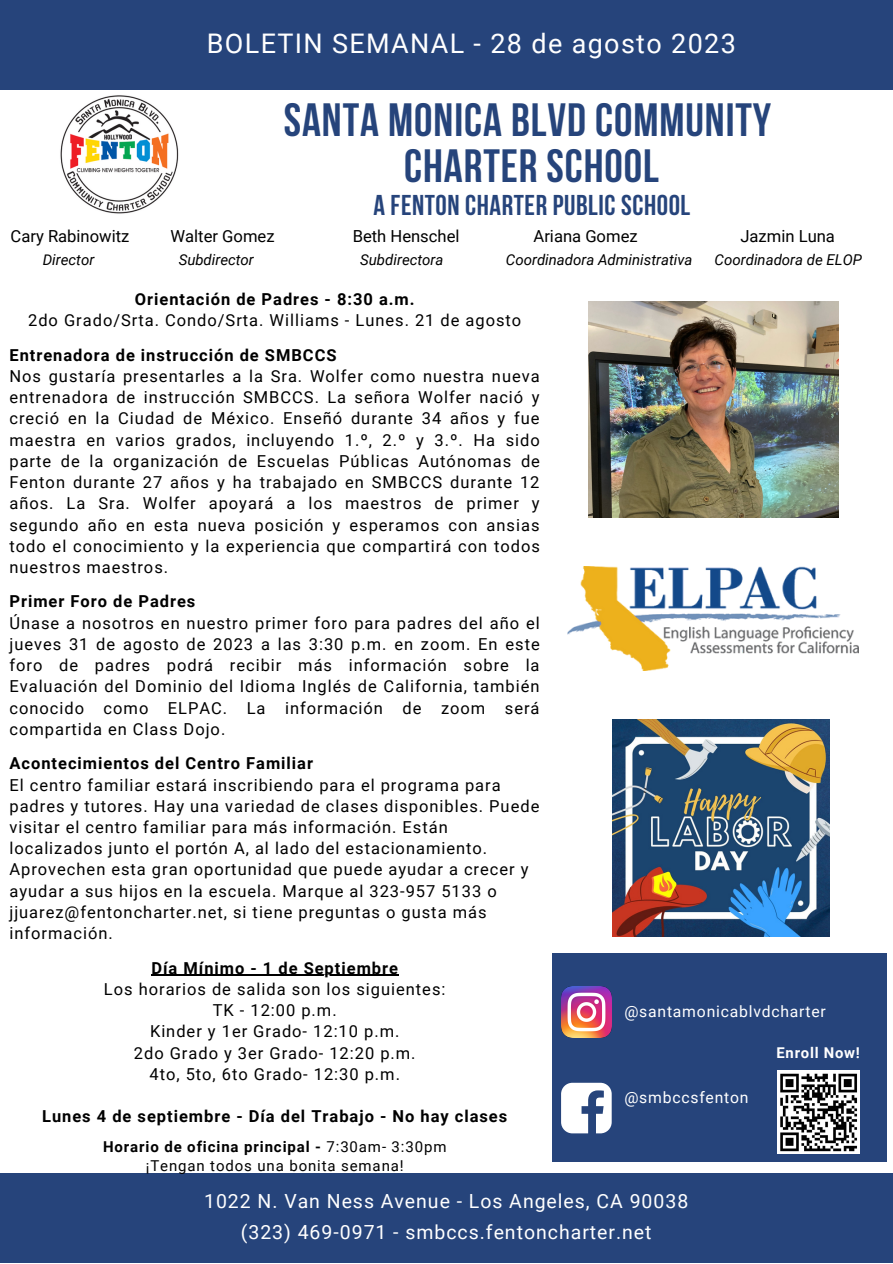
<style>
.page{position:relative;width:893px;height:1264px;background:#fff}
.page>*{position:absolute;margin:0;border:0;box-sizing:border-box;transform-origin:0 0}
.t1{font:700 46.5px "Bebas Neue";letter-spacing:.02em;color:#26447b}
.t2{font:700 28.5px "Bebas Neue";letter-spacing:.02em;color:#26447b}
.t3{font:27px "Roboto";letter-spacing:.05em;color:#fff}
.t4{font:19.5px "Roboto";letter-spacing:.05em;color:#fff}
.t5{font:16.65px "Roboto";color:#000}
.t6{font:16.5px/21.3px "Roboto";letter-spacing:.06em;color:#000;text-align:justify}
.t7{font:700 16.5px "Roboto";letter-spacing:.06em;color:#000}
.t8{font:15.75px "Roboto";letter-spacing:.05em;color:#fff}
.t9{font:italic 15px "Roboto";color:#000}
.t10{font:700 15px "Roboto";letter-spacing:.06em;color:#000}
.t11{font:15px "Roboto";letter-spacing:.06em;color:#000}
.t12{font:700 14.85px "Roboto";letter-spacing:.05em;color:#fff}
.s1{font-weight:400}
</style>
<div class="page">
<div style="left:553px;top:953px;width:333px;height:208px;background:#26447b"></div>
<div style="left:0;top:0;width:892px;height:89px;background:#26447b"></div>
<div style="left:0;top:1173px;width:892px;height:89px;background:#26447b"></div>
<img style="left:561px;top:986px;width:50px;height:51px">
<svg style="left:561px;top:1082px;width:50px;height:51px"></svg>
<img style="left:60px;top:95px;width:119px;height:119px">
<img style="left:777px;top:1070px;width:82px;height:82px">
<img style="left:588px;top:301px;width:250px;height:216px">
<img style="left:567px;top:566px;width:291px;height:104px">
<img style="left:612px;top:719px;width:217px;height:217px">
<hr style="left:151px;top:974px;width:248px;height:2px;background:#000">
<p class="t3" style="left:207px;top:28px;width:530px">BOLETIN SEMANAL - 28 de agosto 2023</p>
<p class="t1" style="left:284px;top:101px;width:489px">SANTA MONICA BLVD COMMUNITY</p>
<p class="t1" style="left:404px;top:147px;width:256px">CHARTER SCHOOL</p>
<p class="t2" style="left:373px;top:193px;width:318px">A FENTON CHARTER PUBLIC SCHOOL</p>
<p class="t5" style="left:11px;top:227px;width:120px">Cary Rabinowitz</p>
<p class="t5" style="left:170px;top:227px;width:106px">Walter Gomez</p>
<p class="t5" style="left:352px;top:227px;width:108px">Beth Henschel</p>
<p class="t5" style="left:533px;top:227px;width:106px">Ariana Gomez</p>
<p class="t5" style="left:740px;top:227px;width:96px">Jazmin Luna</p>
<p class="t9" style="left:43px;top:251px;width:53px">Director</p>
<p class="t9" style="left:179px;top:251px;width:77px">Subdirector</p>
<p class="t9" style="left:360px;top:251px;width:85px">Subdirectora</p>
<p class="t9" style="left:506px;top:251px;width:188px">Coordinadora Administrativa</p>
<p class="t9" style="left:714px;top:251px;width:149px">Coordinadora de ELOP</p>
<p class="t7" style="left:135px;top:290px;width:281px">Orientación de Padres - 8:30 a.m.</p>
<p class="t6" style="left:28px;top:310px;width:494px">2do Grado/Srta. Condo/Srta. Williams - Lunes. 21 de agosto</p>
<p class="t7" style="left:9px;top:345px;width:328px">Entrenadora de instrucción de SMBCCS</p>
<p class="t6" style="left:9px;top:365px;width:532px">Nos gustaría presentarles a la Sra. Wolfer como nuestra nueva entrenadora de instrucción SMBCCS. La señora Wolfer nació y creció en la Ciudad de México. Enseñó durante 34 años y fue maestra en varios grados, incluyendo 1.º, 2.º y 3.º. Ha sido parte de la organización de Escuelas Públicas Autónomas de Fenton durante 27 años y ha trabajado en SMBCCS durante 12 años. La Sra. Wolfer apoyará a los maestros de primer y segundo año en esta nueva posición y esperamos con ansias todo el conocimiento y la experiencia que compartirá con todos nuestros maestros.</p>
<p class="t7" style="left:9px;top:592px;width:187px">Primer Foro de Padres</p>
<p class="t6" style="left:9px;top:612px;width:532px">Únase a nosotros en nuestro primer foro para padres del año el jueves 31 de agosto de 2023 a las 3:30 p.m. en zoom. En este foro de padres podrá recibir más información sobre la Evaluación del Dominio del Idioma Inglés de California, también conocido como ELPAC. La información de zoom será compartida en Class Dojo.</p>
<p class="t7" style="left:9px;top:754px;width:305px">Acontecimientos del Centro Familiar</p>
<p class="t6" style="left:9px;top:774px;width:531px;text-align:left">El centro familiar estará inscribiendo para el programa para padres y tutores. Hay una variedad de clases disponibles. Puede visitar el centro familiar para más información. Están localizados junto el portón A, al lado del estacionamiento.<br>Aprovechen esta gran oportunidad que puede ayudar a crecer y ayudar a sus hijos en la escuela. Marque al 323-957 5133 o jjuarez@fentoncharter.net, si tiene preguntas o gusta más información.</p>
<p class="t7" style="left:151px;top:958px;width:248px">Día Mínimo - 1 de Septiembre</p>
<p class="t6" style="left:104px;top:978px;width:343px">Los horarios de salida son los siguientes:</p>
<p class="t6" style="left:213px;top:999px;width:125px">TK - 12:00 p.m.</p>
<p class="t6" style="left:150px;top:1021px;width:251px">Kinder y 1er Grado- 12:10 p.m.</p>
<p class="t6" style="left:134px;top:1042px;width:283px">2do Grado y 3er Grado- 12:20 p.m.</p>
<p class="t6" style="left:149px;top:1063px;width:252px">4to, 5to, 6to Grado- 12:30 p.m.</p>
<p class="t7" style="left:42px;top:1106px;width:466px">Lunes 4 de septiembre - Día del Trabajo - No hay clases</p>
<p class="t10" style="left:103px;top:1137px;width:345px">Horario de oficina principal - <span class="s1">7:30am- 3:30pm</span></p>
<p class="t11" style="left:146px;top:1157px;width:259px">¡Tengan todos una bonita semana!</p>
<p class="t8" style="left:624px;top:1002px;width:203px">@santamonicablvdcharter</p>
<p class="t8" style="left:624px;top:1088px;width:126px">@smbccsfenton</p>
<p class="t12" style="left:776px;top:1044px;width:85px">Enroll Now!</p>
<p class="t4" style="left:204px;top:1190px;width:485px">1022 N. Van Ness Avenue - Los Angeles, CA 90038</p>
<p class="t4" style="left:241px;top:1220px;width:412px">(323) 469-0971 - smbccs.fentoncharter.net</p>
</div>
